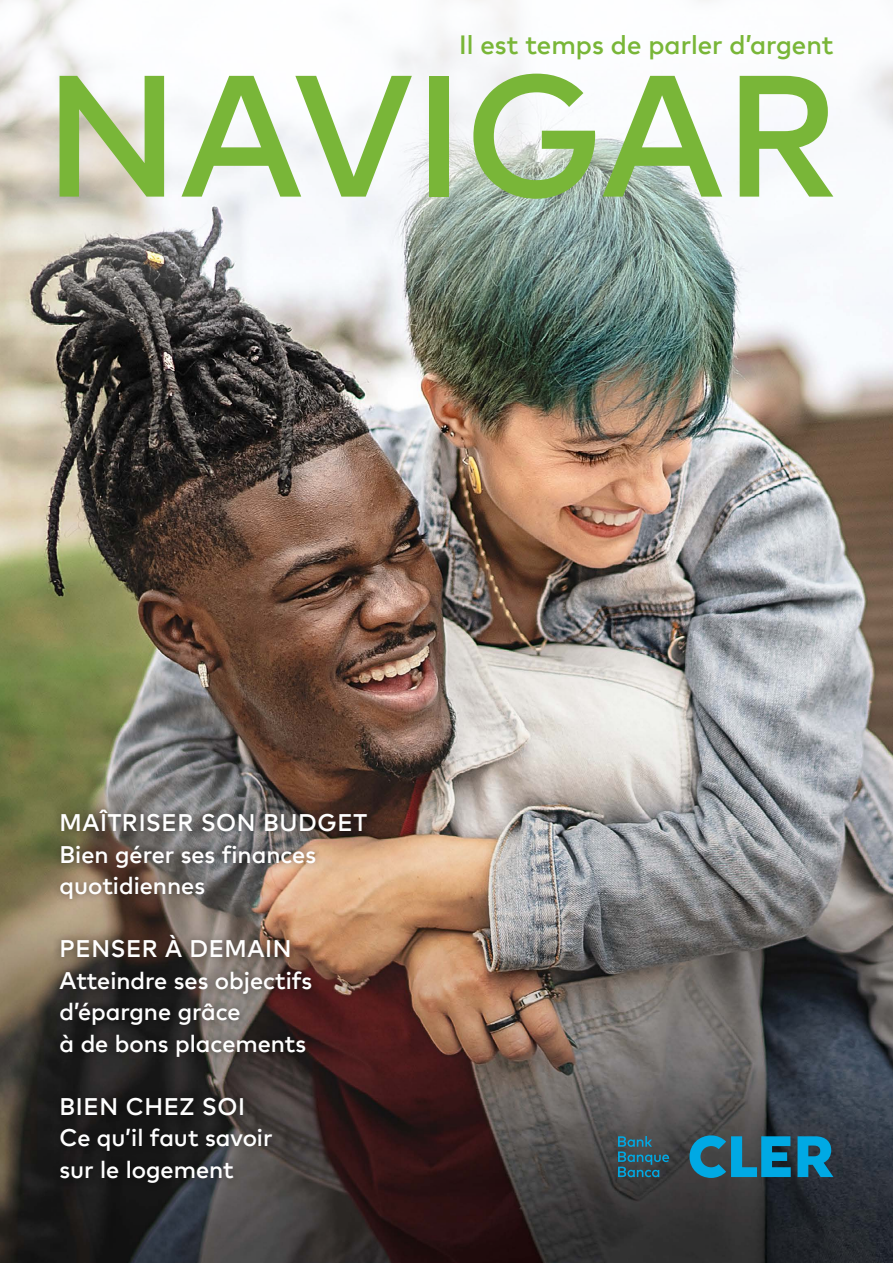
<style>
.page{position:relative;width:893px;height:1263px;background:#fff}
.page>*{position:absolute;margin:0;border:0;box-sizing:border-box;transform-origin:0 0}
.t1{font:700 172.5px "Cler Mark Headline";letter-spacing:.005em;color:#79b638}
.t2{font:700 26.4px "Cler Mark Headline";color:#79b638}
.t3{font:700 24px/31.5px "Cler Mark Headline";color:#fff}
</style>
<div class="page">
<img style="left:0;top:472px;width:893px;height:791px">
<img style="left:0;top:0;width:893px;height:472px">
<svg style="left:618px;top:1136px;width:51px;height:41px;background:#345d6b"></svg>
<svg style="left:689px;top:1135px;width:144px;height:43px;background:#1a7899"></svg>
<div style="left:51px;top:801px;width:324px;height:390px;background:#000;opacity:.5"></div>
<p class="t2" style="left:459px;top:25px;width:376px">Il est temps de parler d’argent</p>
<h1 class="t1" style="left:44px;top:6px;width:798px">NAVIGAR</h1>
<p class="t3" style="left:60px;top:805px;width:309px">MAÎTRISER SON BUDGET<br>Bien gérer ses finances quotidiennes</p>
<p class="t3" style="left:60px;top:931px;width:254px">PENSER À DEMAIN<br>Atteindre ses objectifs d’épargne grâce<br>à de bons placements</p>
<p class="t3" style="left:60px;top:1089px;width:215px">BIEN CHEZ SOI<br>Ce qu’il faut savoir sur le logement</p>
</div>
